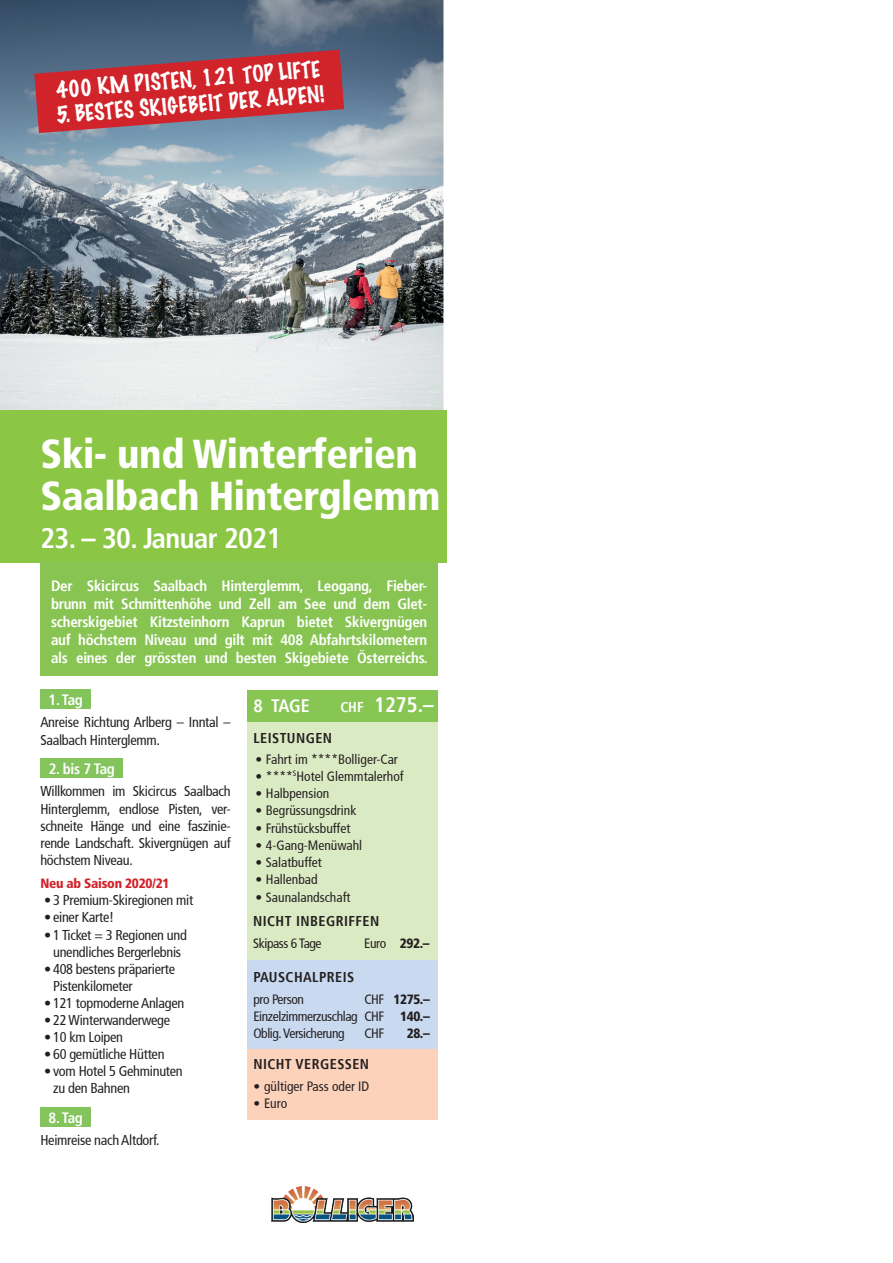
<style>
.page{position:relative;width:893px;height:1263px;background:#fff}
.page>*{position:absolute;margin:0;border:0;box-sizing:border-box;transform-origin:0 0}
.t1{font:900 condensed 40.5px/42px "Frutiger";letter-spacing:-.01em;color:#fff}
.t2{font:700 condensed 28.5px "Frutiger";letter-spacing:-.02em;color:#fff}
.t3{font:100 21px "Marker Felt";color:#fff}
.t4{font:700 condensed 21px "Frutiger";color:#fff}
.t5{font:700 condensed 18px "Frutiger";color:#fff}
.t6{font:700 condensed 15px/18px "Frutiger";letter-spacing:-.02em;color:#fff;text-align:justify}
.t7{font:condensed 14.25px/17.1px "Frutiger";letter-spacing:-.02em;color:#231f20}
.t8{font:700 condensed 14.25px "Frutiger";letter-spacing:.03em;color:#231f20}
.t9{font:condensed 13.5px/17.2px "Frutiger";color:#231f20;text-align:justify}
.t10{font:condensed 13.5px "Frutiger";letter-spacing:-.03em;color:#231f20}
.t11{font:900 condensed 13.5px "Frutiger";letter-spacing:-.02em;color:#d1232a}
.t12{font:900 condensed 13.5px "Frutiger";color:#231f20}
.s1{font-size:14.25px}
.s2{font-weight:400}
.s3{font-weight:900}
</style>
<div class="page">
<img style="left:0;top:0;width:443px;height:410px">
<svg style="left:34px;top:50px;width:310px;height:83px;background:#b03d4a"></svg>
<img style="left:272px;top:1186px;width:142px;height:36px">
<div style="left:248px;top:1047px;width:190px;height:73px;background:#fcd2bb"></div>
<div style="left:248px;top:960px;width:190px;height:89px;background:#c9d9ef"></div>
<div style="left:248px;top:721px;width:190px;height:239px;background:#daeac3"></div>
<div style="left:248px;top:690px;width:190px;height:31px;background:#87c653"></div>
<div style="left:40px;top:690px;width:51px;height:19px;background:#83c45d"></div>
<div style="left:40px;top:759px;width:83px;height:19px;background:#83c45d"></div>
<div style="left:40px;top:1107px;width:51px;height:20px;background:#83c45d"></div>
<div style="left:0;top:410px;width:446px;height:153px;background:#8bc644"></div>
<div style="left:40px;top:563px;width:398px;height:113px;background:#87c452"></div>
<h3 class="t3" style="left:55px;top:72px;width:266px;rotate:-4deg">400 KM PISTEN, 121 TOP LIFTE</h3>
<h3 class="t3" style="left:55px;top:97px;width:270px;rotate:-4deg">5. BESTES SKIGEBEIT DER ALPEN!</h3>
<h1 class="t1" style="left:40px;top:433px;width:402px">Ski- und Winterferien<br>Saalbach Hinterglemm</h1>
<h2 class="t2" style="left:40px;top:522px;width:243px">23. – 30. Januar 2021</h2>
<p class="t6" style="left:51px;top:577px;width:378px">Der Skicircus Saalbach Hinterglemm, Leogang, Fieber&shy;brunn mit Schmittenhöhe und Zell am See und dem Glet&shy;scherskigebiet Kitzsteinhorn Kaprun bietet Skivergnügen auf höchstem Niveau und gilt mit 408 Abfahrtskilometern als eines der grössten und besten Skigebiete Österreichs.</p>
<p class="t6" style="left:49px;top:691px;width:36px">1. Tag</p>
<p class="t7" style="left:40px;top:714px;width:192px">Anreise Richtung Arlberg – Inntal –<br>Saalbach Hinterglemm.</p>
<p class="t6" style="left:49px;top:760px;width:68px">2. bis 7 Tag</p>
<p class="t7" style="left:40px;top:783px;width:192px;text-align:justify">Willkommen im Skicircus Saalbach Hinterglemm, endlose Pisten, ver&shy;schneite Hänge und eine faszinie&shy;rende Landschaft. Skivergnügen auf höchstem Niveau.</p>
<p class="t11" style="left:40px;top:875px;width:131px">Neu ab Saison 2020/21</p>
<p class="t7" style="left:44px;top:892px;width:151px">• 3 Premium-Skiregionen mit</p>
<p class="t7" style="left:44px;top:909px;width:71px">• einer Karte!</p>
<p class="t7" style="left:44px;top:926px;width:144px;text-align:center">• 1 Ticket = 3 Regionen und unendliches Bergerlebnis</p>
<p class="t7" style="left:53px;top:960px;width:123px;text-indent:-9px">• 408 bestens präparierte<br>Pistenkilometer</p>
<p class="t7" style="left:44px;top:994px;width:142px">• 121 topmoderne Anlagen</p>
<p class="t7" style="left:44px;top:1012px;width:127px">• 22 Winterwanderwege</p>
<p class="t7" style="left:44px;top:1029px;width:80px">• 10 km Loipen</p>
<p class="t7" style="left:44px;top:1046px;width:122px">• 60 gemütliche Hütten</p>
<p class="t7" style="left:53px;top:1063px;width:131px;text-indent:-9px">• vom Hotel 5 Gehminuten zu den Bahnen</p>
<p class="t6" style="left:49px;top:1108px;width:36px">8. Tag</p>
<p class="t7" style="left:40px;top:1132px;width:121px">Heimreise nach Altdorf.</p>
<p class="t5" style="left:253px;top:695px;width:58px">8 TAGE</p>
<h3 class="t4" style="left:340px;top:693px;width:95px"><span class="s1">CHF</span> 1275.–</h3>
<p class="t8" style="left:253px;top:729px;width:80px">LEISTUNGEN</p>
<p class="t9" style="left:255px;top:750px;width:144px">• Fahrt im ****Bolliger-Car</p>
<p class="t9" style="left:255px;top:768px;width:150px">• ****<sup>S</sup>Hotel Glemmtalerhof</p>
<p class="t9" style="left:255px;top:785px;width:75px">• Halbpension</p>
<p class="t9" style="left:255px;top:802px;width:102px">• Begrüssungsdrink</p>
<p class="t9" style="left:255px;top:819px;width:96px">• Frühstücksbuffet</p>
<p class="t9" style="left:255px;top:837px;width:108px">• 4-Gang-Menüwahl</p>
<p class="t9" style="left:255px;top:854px;width:68px">• Salatbuffet</p>
<p class="t9" style="left:255px;top:871px;width:64px">• Hallenbad</p>
<p class="t9" style="left:255px;top:888px;width:97px">• Saunalandschaft</p>
<p class="t8" style="left:253px;top:913px;width:128px">NICHT INBEGRIFFEN</p>
<p class="t10" style="left:253px;top:935px;width:70px">Skipass 6 Tage</p>
<p class="t12" style="left:364px;top:935px;width:67px"><span class="s2">Euro</span> 292.–</p>
<p class="t8" style="left:253px;top:968px;width:102px">PAUSCHALPREIS</p>
<p class="t9" style="left:253px;top:990px;width:178px;text-indent:111px">CHF <span class="s3">1275.– </span>Einzelzimmerzuschlag CHF <span class="s3">140.– </span>Oblig. Versicherung</p>
<p class="t10" style="left:253px;top:991px;width:52px">pro Person</p>
<p class="t9" style="left:364px;top:1025px;width:21px">CHF</p>
<p class="t12" style="left:407px;top:1025px;width:25px">28.–</p>
<p class="t8" style="left:253px;top:1056px;width:117px">NICHT VERGESSEN</p>
<p class="t9" style="left:254px;top:1078px;width:117px">• gültiger Pass oder ID</p>
<p class="t9" style="left:254px;top:1095px;width:35px">• Euro</p>
</div>
